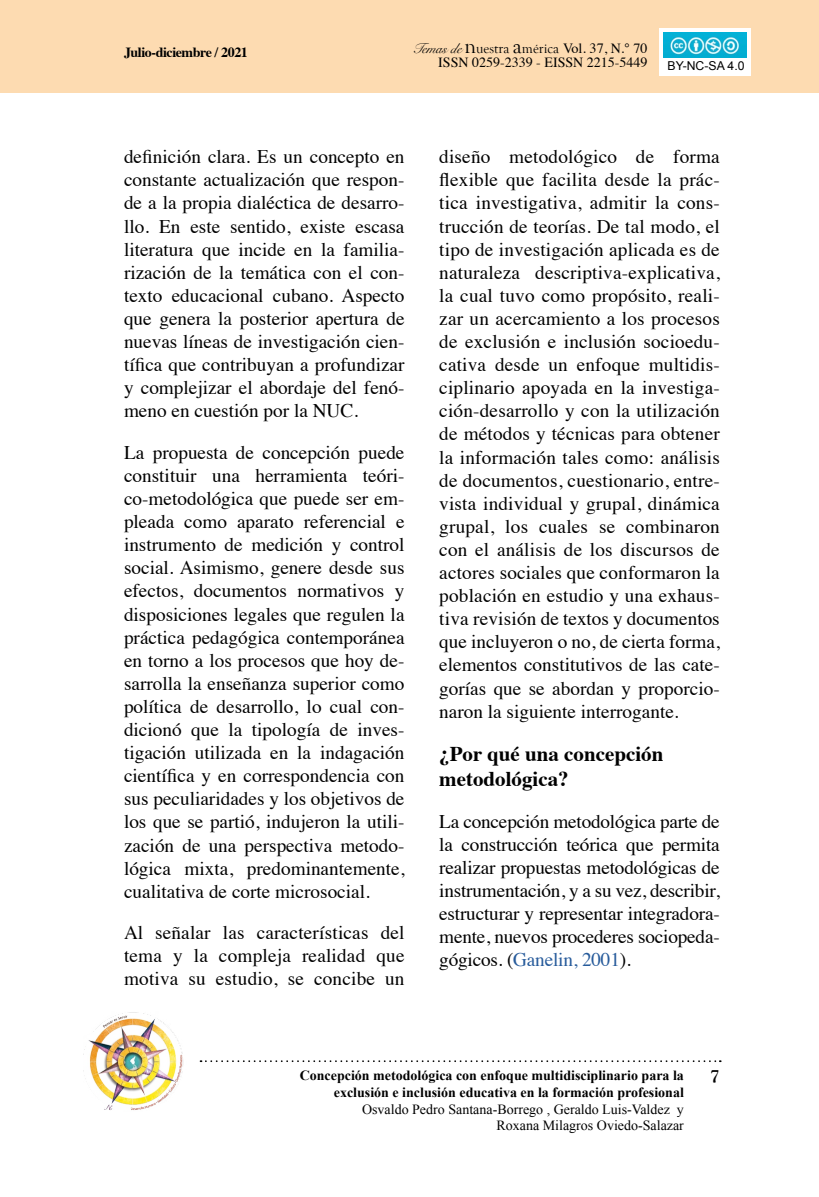
<style>
.page{position:relative;width:819px;height:1197px;background:#fff}
.page>*{position:absolute;margin:0;border:0;box-sizing:border-box;transform-origin:0 0}
.t1{font:700 21px/25.2px "Times";color:#000}
.t2{font:19.25px/23.1px "Times";color:#000;text-align:justify}
.t3{font:700 17.5px "Goudy";color:#000}
.t4{font:14.17px "Goudy Old Style T";color:#000}
.t5{font:700 14px/16.8px "Times New Roman";color:#000;text-align:right}
.t6{font:14px/16.8px "Times New Roman";color:#000;text-align:right}
.t7{font:14px "Times";color:#000}
.t8{font:700 14px "Times";letter-spacing:-.03em;color:#000}
.t9{font:12.25px "Arial";color:#000}
.s1{font-family:"Snell Roundhand"}
.s2{font-size:21.18px}
.s3{font-family:"Times"}
.s4{font-family:"Times";font-size:14px}
.s5{color:#275b9b}
</style>
<div class="page">
<div style="left:0;top:0;width:819px;height:93px;background:#fddbb1"></div>
<svg style="left:201px;top:1060px;width:520px;height:2px"></svg>
<img style="left:84px;top:1012px;width:99px;height:98px">
<div style="left:659px;top:29px;width:91px;height:47px;background:#fff"></div>
<img style="left:664px;top:32px;width:83px;height:25px">
<p class="t8" style="left:124px;top:39px;width:125px">Julio-diciembre / 2021</p>
<p class="t4" style="left:412px;top:41px;width:237px"><span class="s1">Temas de</span> <span class="s2">n</span>uestra <span class="s2">a</span>mérica <span class="s3">Vol. 37,</span> <span class="s4">N.° 70</span></p>
<p class="t7" style="left:438px;top:49px;width:211px">ISSN 0259-2339 - EISSN 2215-5449</p>
<p class="t9" style="left:668px;top:57px;width:79px">BY-NC-SA 4.0</p>
<p class="t2" style="left:124px;top:144px;width:282px">definición clara. Es un concepto en constante actualización que respon&shy;de a la propia dialéctica de desarro&shy;llo. En este sentido, existe escasa literatura que incide en la familia&shy;rización de la temática con el con&shy;texto educacional cubano. Aspecto que genera la posterior apertura de nuevas líneas de investigación cien&shy;tífica que contribuyan a profundizar y complejizar el abordaje del fenó&shy;meno en cuestión por la NUC.</p>
<p class="t2" style="left:124px;top:439px;width:282px">La propuesta de concepción puede constituir una herramienta teóri&shy;co-metodológica que puede ser em&shy;pleada como aparato referencial e instrumento de medición y control social. Asimismo, genere desde sus efectos, documentos normativos y disposiciones legales que regulen la práctica pedagógica contemporánea en torno a los procesos que hoy de&shy;sarrolla la enseñanza superior como política de desarrollo, lo cual con&shy;dicionó que la tipología de inves&shy;tigación utilizada en la indagación científica y en correspondencia con sus peculiaridades y los objetivos de los que se partió, indujeron la utili&shy;zación de una perspectiva metodo&shy;lógica mixta, predominantemente, cualitativa de corte microsocial.</p>
<p class="t2" style="left:124px;top:919px;width:282px">Al señalar las características del tema y la compleja realidad que motiva su estudio, se concibe un</p>
<p class="t2" style="left:439px;top:144px;width:282px">diseño metodológico de forma flexible que facilita desde la prác&shy;tica investigativa, admitir la cons&shy;trucción de teorías. De tal modo, el tipo de investigación aplicada es de naturaleza descriptiva-explicativa, la cual tuvo como propósito, reali&shy;zar un acercamiento a los procesos de exclusión e inclusión socioedu&shy;cativa desde un enfoque multidis&shy;ciplinario apoyada en la investiga&shy;ción-desarrollo y con la utilización de métodos y técnicas para obtener la información tales como: análisis de documentos, cuestionario, entre&shy;vista individual y grupal, dinámica grupal, los cuales se combinaron con el análisis de los discursos de actores sociales que conformaron la población en estudio y una exhaus&shy;tiva revisión de textos y documentos que incluyeron o no, de cierta forma, elementos constitutivos de las cate&shy;gorías que se abordan y proporcio&shy;naron la siguiente interrogante.</p>
<p class="t1" style="left:439px;top:739px;width:226px">¿Por qué una concepción metodológica?</p>
<p class="t2" style="left:439px;top:808px;width:282px">La concepción metodológica parte de la construcción teórica que permita realizar propuestas metodológicas de instrumentación, y a su vez, describir, estructurar y representar integradora&shy;mente, nuevos procederes sociopeda&shy;gógicos. (<span class="s5">Ganelin, 2001</span>).</p>
<p class="t5" style="left:300px;top:1067px;width:386px">Concepción metodológica con enfoque multidisciplinario para la exclusión e inclusión educativa en la formación profesional</p>
<p class="t6" style="left:362px;top:1100px;width:323px">Osvaldo Pedro Santana-Borrego , Geraldo Luis-Valdez y<br>Roxana Milagros Oviedo-Salazar</p>
<p class="t3" style="left:710px;top:1065px;width:11px">7</p>
</div>
